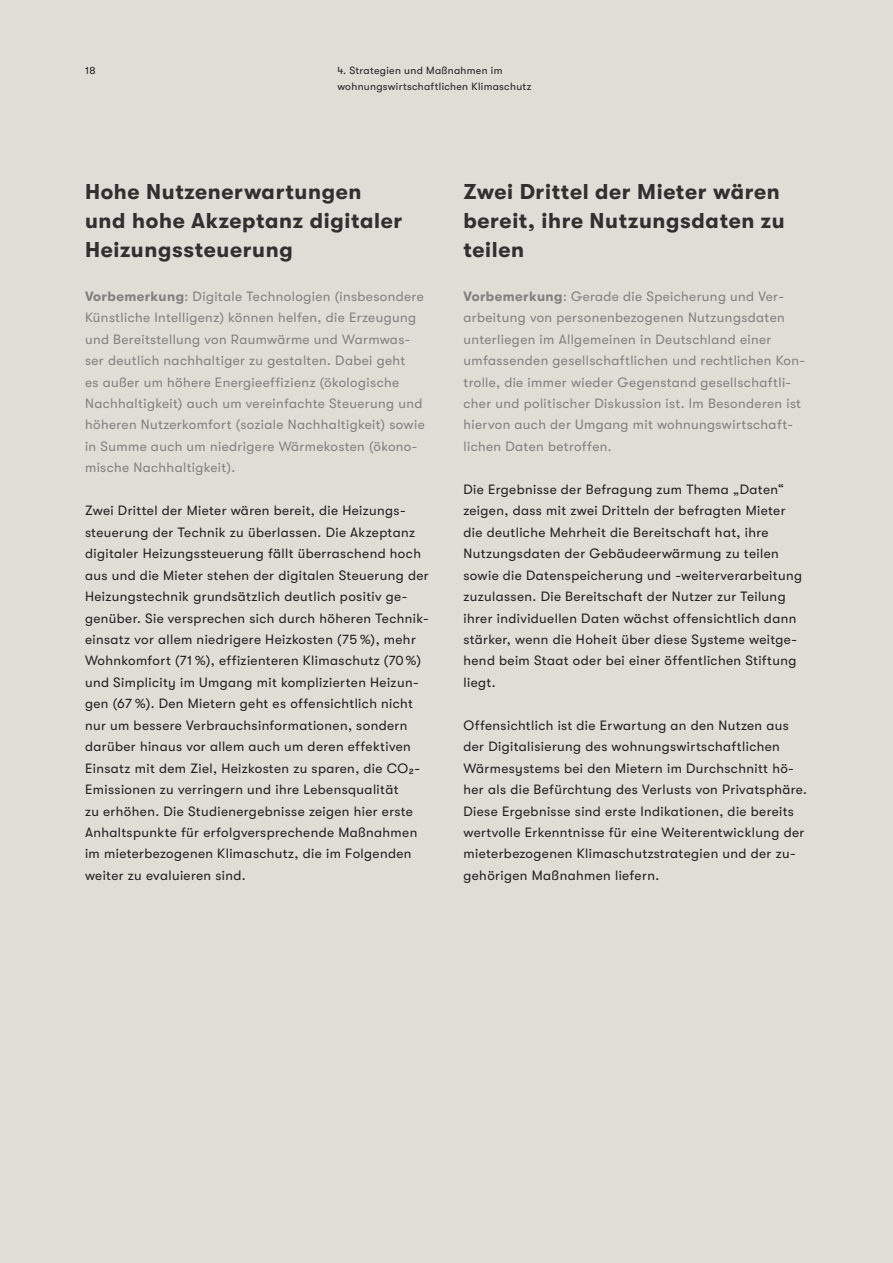
<style>
.page{position:relative;width:893px;height:1263px;background:#deddd6}
.page>*{position:absolute;margin:0;border:0;box-sizing:border-box;transform-origin:0 0}
.t1{font:700 21.45px/29px "GT Walsheim Pro";letter-spacing:.03em;color:#312f30}
.t2{font:13.5px/21.5px "GT Walsheim Pro";letter-spacing:.03em;color:#231f20}
.t3{font:13.5px/21.5px "GT Walsheim Pro";letter-spacing:.03em;color:#81817f}
.t4{font:10.5px/16.2px "GT Walsheim Pro";letter-spacing:.03em;color:#231f20}
.s1{font-weight:700}
</style>
<div class="page">
<p class="t4" style="left:85px;top:62px;width:12px">18</p>
<p class="t4" style="left:337px;top:62px;width:195px">4. Strategien und Maßnahmen im wohnungswirtschaftlichen Klimaschutz</p>
<h1 class="t1" style="left:85px;top:177px;width:319px">Hohe Nutzenerwartungen und hohe Akzeptanz digitaler<br>Heizungssteuerung</h1>
<p class="t3" style="left:85px;top:285px;width:341px"><span class="s1">Vorbemerkung</span>: Digitale Technologien (insbesondere Künstliche Intelligenz) können helfen, die Erzeugung und Bereitstellung von Raumwärme und Warmwas&shy;ser deutlich nachhaltiger zu gestalten. Dabei geht<br>es außer um höhere Energieeffizienz (ökologische Nachhaltigkeit) auch um vereinfachte Steuerung und höheren Nutzerkomfort (soziale Nachhaltigkeit) sowie in Summe auch um niedrigere Wärmekosten (ökono&shy;mische Nachhaltigkeit).</p>
<p class="t2" style="left:85px;top:500px;width:345px">Zwei Drittel der Mieter wären bereit, die Heizungs&shy;steuerung der Technik zu überlassen. Die Akzeptanz digitaler Heizungssteuerung fällt überraschend hoch aus und die Mieter stehen der digitalen Steuerung der Heizungstechnik grundsätzlich deutlich positiv ge&shy;genüber. Sie versprechen sich durch höheren Technik&shy;einsatz vor allem niedrigere Heizkosten (75 %), mehr Wohnkomfort (71 %), effizienteren Klimaschutz (70%) und Simplicity im Umgang mit komplizierten Heizun&shy;gen (67 %). Den Mietern geht es offensichtlich nicht nur um bessere Verbrauchsinformationen, sondern darüber hinaus vor allem auch um deren effektiven Einsatz mit dem Ziel, Heizkosten zu sparen, die CO₂- Emissionen zu verringern und ihre Lebensqualität<br>zu erhöhen. Die Studienergebnisse zeigen hier erste Anhaltspunkte für erfolgversprechende Maßnahmen im mieterbezogenen Klimaschutz, die im Folgenden weiter zu evaluieren sind.</p>
<h1 class="t1" style="left:463px;top:177px;width:323px">Zwei Drittel der Mieter wären bereit, ihre Nutzungsdaten zu teilen</h1>
<p class="t3" style="left:463px;top:285px;width:343px"><span class="s1">Vorbemerkung</span>: Gerade die Speicherung und Ver&shy;arbeitung von personenbezogenen Nutzungsdaten unterliegen im Allgemeinen in Deutschland einer umfassenden gesellschaftlichen und rechtlichen Kon&shy;trolle, die immer wieder Gegenstand gesellschaftli&shy;cher und politischer Diskussion ist. Im Besonderen ist hiervon auch der Umgang mit wohnungswirtschaft&shy;lichen Daten betroffen.</p>
<p class="t2" style="left:463px;top:478px;width:340px">Die Ergebnisse der Befragung zum Thema „Daten“ zeigen, dass mit zwei Dritteln der befragten Mieter die deutliche Mehrheit die Bereitschaft hat, ihre Nutzungsdaten der Gebäudeerwärmung zu teilen sowie die Datenspeicherung und -weiterverarbeitung zuzulassen. Die Bereitschaft der Nutzer zur Teilung ihrer individuellen Daten wächst offensichtlich dann stärker, wenn die Hoheit über diese Systeme weitge&shy;hend beim Staat oder bei einer öffentlichen Stiftung liegt.</p>
<p class="t2" style="left:463px;top:714px;width:345px">Offensichtlich ist die Erwartung an den Nutzen aus der Digitalisierung des wohnungswirtschaftlichen Wärmesystems bei den Mietern im Durchschnitt hö&shy;her als die Befürchtung des Verlusts von Privatsphäre.<br>Diese Ergebnisse sind erste Indikationen, die bereits wertvolle Erkenntnisse für eine Weiterentwicklung der mieterbezogenen Klimaschutzstrategien und der zu&shy;gehörigen Maßnahmen liefern.</p>
</div>
